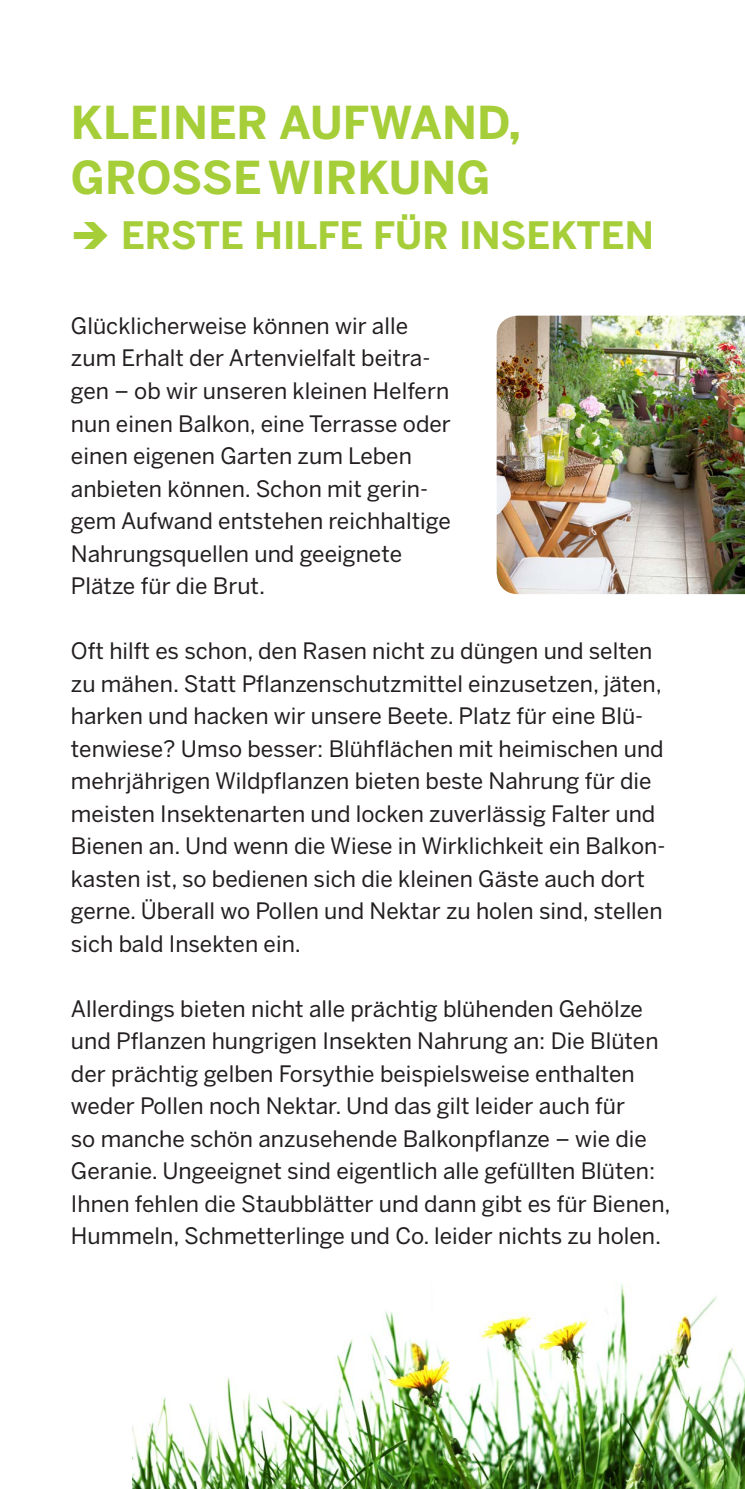
<style>
.page{position:relative;width:745px;height:1489px;background:#fff}
.page>*{position:absolute;margin:0;border:0;box-sizing:border-box;transform-origin:0 0}
.t1{font:700 45px/55px "Benton Sans";color:#a6ce39}
.t2{font:700 37.5px "Benton Sans";color:#a6ce39}
.t3{font:22.5px/32.5px "Benton Sans";color:#231f20}
</style>
<div class="page">
<img style="left:496px;top:315px;width:248px;height:279px">
<img style="left:132px;top:1283px;width:612px;height:205px">
<h2 class="t1" style="left:71px;top:94px;width:451px">KLEINER AUFWAND,<br>GROSSE WIRKUNG</h2>
<h2 class="t2" style="left:71px;top:212px;width:584px">➔ ERSTE HILFE FÜR INSEKTEN</h2>
<p class="t3" style="left:71px;top:309px;width:381px">Glücklicherweise können wir alle zum Erhalt der Artenvielfalt beitra&shy;gen – ob wir unseren kleinen Helfern nun einen Balkon, eine Terrasse oder einen eigenen Garten zum Leben anbieten können. Schon mit gerin&shy;gem Aufwand entstehen reichhaltige Nahrungsquellen und geeignete Plätze für die Brut.</p>
<p class="t3" style="left:71px;top:634px;width:595px">Oft hilft es schon, den Rasen nicht zu düngen und selten zu mähen. Statt Pflanzenschutzmittel einzusetzen, jäten, harken und hacken wir unsere Beete. Platz für eine Blü&shy;tenwiese? Umso besser: Blühflächen mit heimischen und mehrjährigen Wildpflanzen bieten beste Nahrung für die meisten Insektenarten und locken zuverlässig Falter und Bienen an. Und wenn die Wiese in Wirklichkeit ein Balkon&shy;kasten ist, so bedienen sich die kleinen Gäste auch dort gerne. Überall wo Pollen und Nektar zu holen sind, stellen sich bald Insekten ein.</p>
<p class="t3" style="left:71px;top:991px;width:601px">Allerdings bieten nicht alle prächtig blühenden Gehölze und Pflanzen hungrigen Insekten Nahrung an: Die Blüten der prächtig gelben Forsythie beispielsweise enthalten weder Pollen noch Nektar. Und das gilt leider auch für<br>so manche schön anzusehende Balkonpflanze – wie die Geranie. Ungeeignet sind eigentlich alle gefüllten Blüten:<br>Ihnen fehlen die Staubblätter und dann gibt es für Bienen, Hummeln, Schmetterlinge und Co. leider nichts zu holen.</p>
</div>
